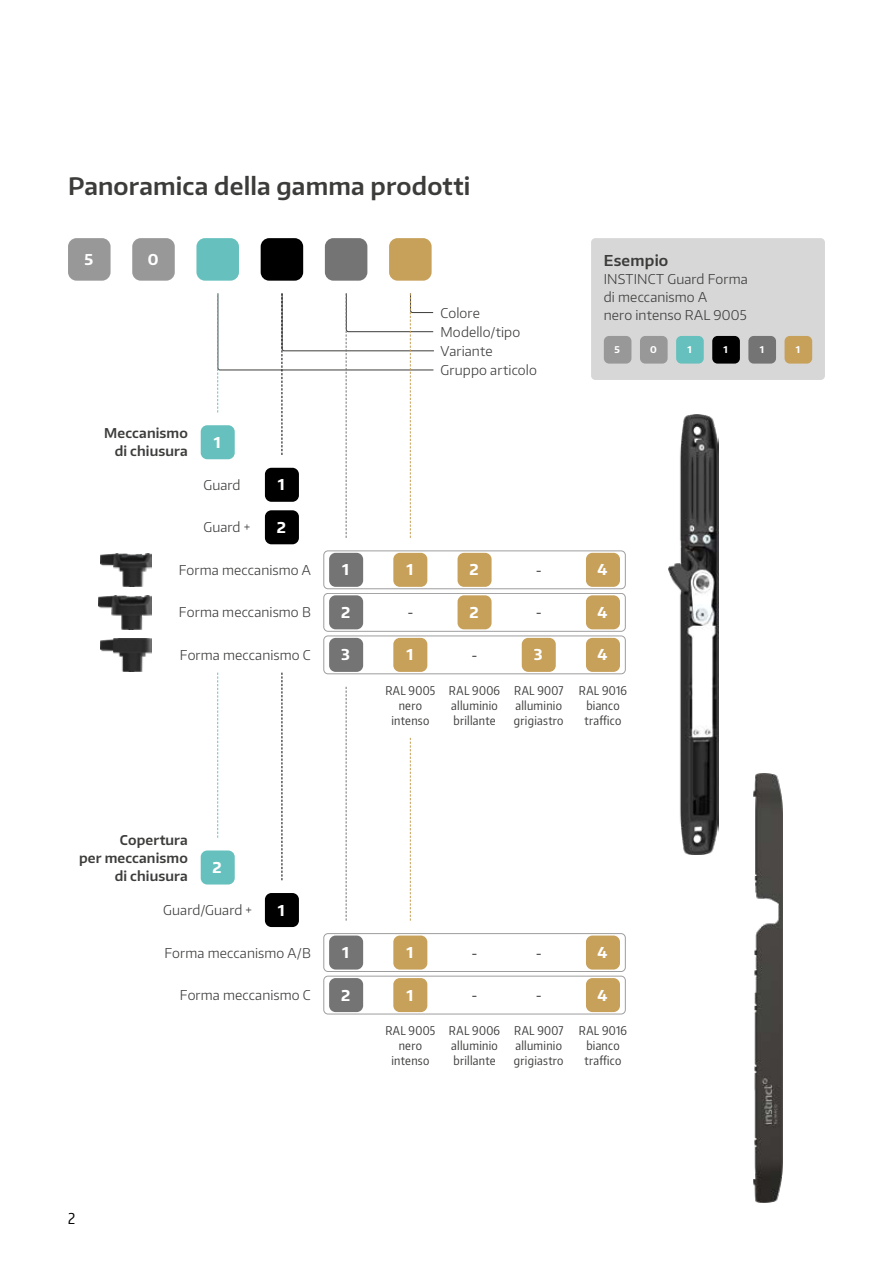
<style>
.page{position:relative;width:893px;height:1263px;background:#fff}
.page>*{position:absolute;margin:0;border:0;box-sizing:border-box;transform-origin:0 0}
.Headline_-_DARK{font:600 24px "Encode Sans Normal";letter-spacing:.005em;color:#3c3c3b}
.t1{font:700 15px "Encode Sans Normal";color:#fff}
.Subheadline_-_DARK{font:600 15px "Encode Sans Normal";letter-spacing:.015em;color:#3c3c3b}
.t2{font:15px "Encode Sans Condensed";color:#000}
.Body__left__-_DARK{font:300 13.5px/18px "Encode Sans Normal";letter-spacing:.01em;color:#3c3c3b}
.Body__right__-_DARK{font:300 13.5px "Encode Sans Normal";letter-spacing:.01em;color:#3c3c3b}
.Body__right__-_DARK-2{font:600 13.5px/18px "Encode Sans Normal";letter-spacing:.01em;color:#3c3c3b;text-align:right}
.t3{font:300 13.5px "Encode Sans Normal";color:#000}
.SRV_-_Caption_base{font:12px/15px "Encode Sans Condensed";letter-spacing:.025em;color:#3c3c3b}
.t4{font:700 9.3px "Encode Sans Normal";color:#fff}
</style>
<div class="page">
<div style="left:591px;top:238px;width:234px;height:142px;background:#d7d7d7;border-radius:4px"></div>
<img style="left:101px;top:554px;width:50px;height:33px">
<img style="left:98px;top:596px;width:53px;height:33px">
<img style="left:100px;top:639px;width:51px;height:33px">
<img style="left:668px;top:415px;width:50px;height:440px">
<img style="left:754px;top:774px;width:28px;height:428px">
<div style="left:604px;top:336px;width:27px;height:28px;background:#999898;border-radius:5px"></div>
<div style="left:640px;top:336px;width:28px;height:28px;background:#999898;border-radius:5px"></div>
<div style="left:676px;top:336px;width:28px;height:28px;background:#66c1be;border-radius:5px"></div>
<div style="left:712px;top:336px;width:28px;height:28px;background:#000;border-radius:5px"></div>
<div style="left:748px;top:336px;width:28px;height:28px;background:#757474;border-radius:5px"></div>
<div style="left:784px;top:336px;width:28px;height:28px;background:#c7a05a;border-radius:5px"></div>
<svg style="left:217px;top:293px;width:217px;height:245px"></svg>
<svg style="left:217px;top:673px;width:1px;height:165px"></svg>
<svg style="left:282px;top:673px;width:1px;height:207px"></svg>
<svg style="left:346px;top:687px;width:1px;height:234px"></svg>
<svg style="left:410px;top:738px;width:1px;height:183px"></svg>
<div style="left:68px;top:238px;width:43px;height:43px;background:#999898;border-radius:9px"></div>
<div style="left:132px;top:238px;width:43px;height:43px;background:#999898;border-radius:9px"></div>
<div style="left:196px;top:238px;width:43px;height:43px;background:#66c1be;border-radius:9px"></div>
<div style="left:261px;top:238px;width:42px;height:43px;background:#000;border-radius:9px"></div>
<div style="left:325px;top:238px;width:42px;height:43px;background:#757474;border-radius:9px"></div>
<div style="left:389px;top:238px;width:43px;height:43px;background:#c7a05a;border-radius:9px"></div>
<div style="left:201px;top:425px;width:34px;height:34px;background:#66c1be;border-radius:6px"></div>
<div style="left:265px;top:468px;width:34px;height:34px;background:#000;border-radius:6px"></div>
<div style="left:265px;top:510px;width:34px;height:34px;background:#000;border-radius:6px"></div>
<div style="left:324px;top:551px;width:301px;height:38px;border:1px solid #000;border-radius:4px"></div>
<div style="left:393px;top:553px;width:34px;height:34px;background:#c7a05a;border-radius:6px"></div>
<div style="left:329px;top:553px;width:34px;height:34px;background:#757474;border-radius:6px"></div>
<div style="left:458px;top:553px;width:34px;height:34px;background:#c7a05a;border-radius:6px"></div>
<div style="left:586px;top:553px;width:34px;height:34px;background:#c7a05a;border-radius:6px"></div>
<div style="left:324px;top:593px;width:301px;height:38px;border:1px solid #000;border-radius:4px"></div>
<div style="left:329px;top:595px;width:34px;height:34px;background:#757474;border-radius:6px"></div>
<div style="left:458px;top:595px;width:34px;height:34px;background:#c7a05a;border-radius:6px"></div>
<div style="left:586px;top:595px;width:34px;height:34px;background:#c7a05a;border-radius:6px"></div>
<div style="left:324px;top:636px;width:301px;height:38px;border:1px solid #000;border-radius:4px"></div>
<div style="left:329px;top:638px;width:34px;height:34px;background:#757474;border-radius:6px"></div>
<div style="left:522px;top:638px;width:34px;height:34px;background:#c7a05a;border-radius:6px"></div>
<div style="left:393px;top:638px;width:34px;height:34px;background:#c7a05a;border-radius:6px"></div>
<div style="left:586px;top:638px;width:34px;height:34px;background:#c7a05a;border-radius:6px"></div>
<div style="left:201px;top:850px;width:34px;height:34px;background:#66c1be;border-radius:6px"></div>
<div style="left:265px;top:893px;width:34px;height:34px;background:#000;border-radius:6px"></div>
<div style="left:393px;top:935px;width:34px;height:34px;background:#c7a05a;border-radius:6px"></div>
<div style="left:329px;top:935px;width:34px;height:34px;background:#757474;border-radius:6px"></div>
<div style="left:586px;top:935px;width:34px;height:34px;background:#c7a05a;border-radius:6px"></div>
<div style="left:324px;top:933px;width:301px;height:39px;border:1px solid #000;border-radius:4px"></div>
<div style="left:329px;top:978px;width:34px;height:34px;background:#757474;border-radius:6px"></div>
<div style="left:393px;top:978px;width:34px;height:34px;background:#c7a05a;border-radius:6px"></div>
<div style="left:586px;top:978px;width:34px;height:34px;background:#c7a05a;border-radius:6px"></div>
<div style="left:324px;top:976px;width:301px;height:38px;border:1px solid #000;border-radius:4px"></div>
<p class="Headline_-_DARK" style="left:68px;top:170px;width:404px">Panoramica della gamma prodotti</p>
<p class="t1" style="left:85px;top:249px;width:10px">5</p>
<p class="t1" style="left:148px;top:249px;width:12px">0</p>
<p class="Body__right__-_DARK-2" style="left:104px;top:424px;width:85px">Meccanismo di chiusura</p>
<p class="t1" style="left:214px;top:432px;width:9px">1</p>
<p class="Body__left__-_DARK" style="left:441px;top:303px;width:41px">Colore</p>
<p class="Body__left__-_DARK" style="left:441px;top:322px;width:81px">Modello/tipo</p>
<p class="Body__left__-_DARK" style="left:441px;top:341px;width:54px">Variante</p>
<p class="Body__left__-_DARK" style="left:441px;top:360px;width:98px">Gruppo articolo</p>
<p class="Subheadline_-_DARK" style="left:604px;top:251px;width:66px">Esempio</p>
<p class="Body__left__-_DARK" style="left:604px;top:270px;width:146px">INSTINCT Guard Forma di meccanismo A<br>nero intenso RAL 9005</p>
<p class="t4" style="left:615px;top:344px;width:7px">5</p>
<p class="t4" style="left:650px;top:344px;width:8px">0</p>
<p class="t4" style="left:687px;top:344px;width:6px">1</p>
<p class="t4" style="left:724px;top:344px;width:6px">1</p>
<p class="t4" style="left:760px;top:344px;width:6px">1</p>
<p class="t4" style="left:796px;top:344px;width:6px">1</p>
<p class="Body__left__-_DARK" style="left:203px;top:475px;width:39px">Guard</p>
<p class="Body__left__-_DARK" style="left:203px;top:518px;width:48px">Guard +</p>
<p class="Body__right__-_DARK" style="left:179px;top:561px;width:134px">Forma meccanismo A</p>
<p class="Body__right__-_DARK" style="left:179px;top:603px;width:133px">Forma meccanismo B</p>
<p class="t1" style="left:278px;top:475px;width:9px">1</p>
<p class="t1" style="left:277px;top:517px;width:11px">2</p>
<p class="Body__right__-_DARK" style="left:180px;top:646px;width:133px">Forma meccanismo C</p>
<p class="t1" style="left:342px;top:560px;width:9px">1</p>
<p class="t1" style="left:406px;top:560px;width:9px">1</p>
<p class="t1" style="left:469px;top:560px;width:11px">2</p>
<p class="t3" style="left:536px;top:561px;width:8px">-</p>
<p class="t1" style="left:597px;top:560px;width:12px">4</p>
<p class="t1" style="left:341px;top:602px;width:11px">2</p>
<p class="t3" style="left:407px;top:603px;width:8px">-</p>
<p class="t1" style="left:469px;top:602px;width:11px">2</p>
<p class="t3" style="left:536px;top:603px;width:8px">-</p>
<p class="t1" style="left:597px;top:602px;width:12px">4</p>
<p class="t1" style="left:341px;top:645px;width:10px">3</p>
<p class="t1" style="left:406px;top:645px;width:9px">1</p>
<p class="t3" style="left:472px;top:646px;width:8px">-</p>
<p class="t1" style="left:534px;top:645px;width:10px">3</p>
<p class="t1" style="left:597px;top:645px;width:12px">4</p>
<p class="SRV_-_Caption_base" style="left:385px;top:682px;width:52px">RAL 9005</p>
<p class="SRV_-_Caption_base" style="left:391px;top:697px;width:39px;text-align:center">nero intenso</p>
<p class="SRV_-_Caption_base" style="left:449px;top:682px;width:53px">RAL 9006</p>
<p class="SRV_-_Caption_base" style="left:451px;top:697px;width:48px">alluminio brillante</p>
<p class="SRV_-_Caption_base" style="left:514px;top:682px;width:51px">RAL 9007</p>
<p class="SRV_-_Caption_base" style="left:514px;top:697px;width:51px">alluminio grigiastro</p>
<p class="SRV_-_Caption_base" style="left:579px;top:682px;width:50px">RAL 9016</p>
<p class="SRV_-_Caption_base" style="left:585px;top:697px;width:38px">bianco traffico</p>
<p class="Body__right__-_DARK-2" style="left:79px;top:831px;width:110px">Copertura<br>per meccanismo di chiusura</p>
<p class="t1" style="left:213px;top:858px;width:11px">2</p>
<p class="Body__right__-_DARK" style="left:163px;top:901px;width:90px">Guard/Guard +</p>
<p class="Body__right__-_DARK" style="left:164px;top:944px;width:148px">Forma meccanismo A/B</p>
<p class="Body__right__-_DARK" style="left:180px;top:986px;width:133px">Forma meccanismo C</p>
<p class="t1" style="left:278px;top:900px;width:9px">1</p>
<p class="t1" style="left:342px;top:943px;width:9px">1</p>
<p class="t1" style="left:406px;top:943px;width:9px">1</p>
<p class="t3" style="left:472px;top:944px;width:8px">-</p>
<p class="t3" style="left:536px;top:944px;width:8px">-</p>
<p class="t1" style="left:597px;top:943px;width:12px">4</p>
<p class="t1" style="left:341px;top:985px;width:11px">2</p>
<p class="t1" style="left:406px;top:985px;width:9px">1</p>
<p class="t3" style="left:472px;top:986px;width:8px">-</p>
<p class="t3" style="left:536px;top:986px;width:8px">-</p>
<p class="t1" style="left:597px;top:985px;width:12px">4</p>
<p class="SRV_-_Caption_base" style="left:385px;top:1023px;width:52px">RAL 9005</p>
<p class="SRV_-_Caption_base" style="left:391px;top:1038px;width:39px;text-align:center">nero intenso</p>
<p class="SRV_-_Caption_base" style="left:449px;top:1023px;width:53px">RAL 9006</p>
<p class="SRV_-_Caption_base" style="left:451px;top:1038px;width:48px">alluminio brillante</p>
<p class="SRV_-_Caption_base" style="left:514px;top:1023px;width:51px">RAL 9007</p>
<p class="SRV_-_Caption_base" style="left:514px;top:1038px;width:51px">alluminio grigiastro</p>
<p class="SRV_-_Caption_base" style="left:579px;top:1023px;width:50px">RAL 9016</p>
<p class="SRV_-_Caption_base" style="left:585px;top:1038px;width:38px">bianco traffico</p>
<p class="t2" style="left:68px;top:1209px;width:9px">2</p>
</div>
